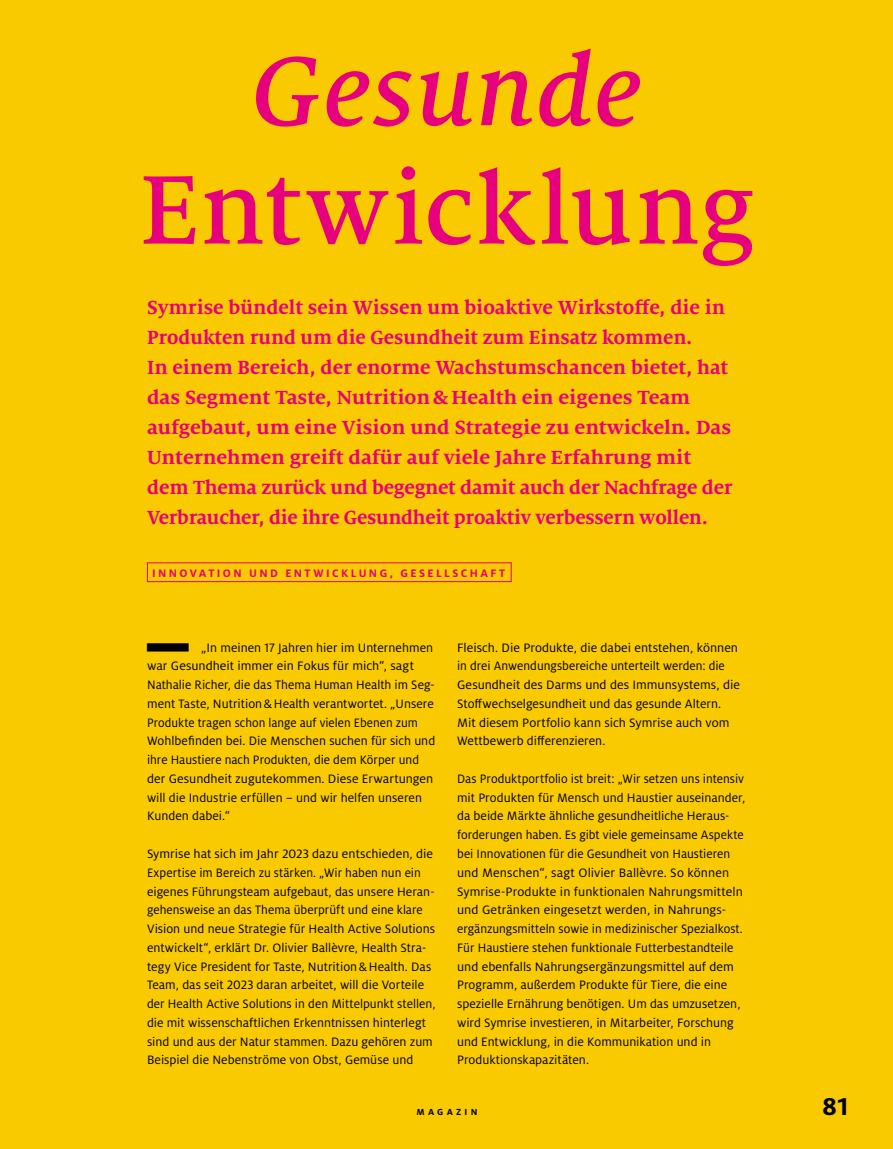
<style>
.page{position:relative;width:893px;height:1149px;background:#fff}
.page>*{position:absolute;margin:0;border:0;box-sizing:border-box;transform-origin:0 0}
.t1{font:500 108px "Milo Serif OT";color:#e6007d}
.t2{font:italic 500 108px "Milo Serif OT";letter-spacing:.01em;color:#e6007d}
.t3{font:700 27px "Milo OT";color:#000}
.t4{font:700 21px/30px "Milo Serif OT";color:#e6007d}
.t5{font:13.5px/18.8px "Milo OT";color:#000}
.t6{font:700 12px "Milo OT";letter-spacing:.2em;color:#e6007d}
.t7{font:700 9.75px "Milo OT";letter-spacing:.33em;color:#000}
</style>
<div class="page">
<div style="left:0;top:0;width:893px;height:1148px;background:#faca00"></div>
<div style="left:147px;top:562px;width:365px;height:20px;border:1px solid #e6007d"></div>
<h1 class="t2" style="left:252px;top:34px;width:391px">Gesunde</h1>
<h1 class="t1" style="left:139px;top:153px;width:616px">Entwicklung</h1>
<p class="t4" style="left:147px;top:292px;width:587px">Symrise bündelt sein Wissen um bioaktive Wirkstoffe, die in Produkten rund um die Gesundheit zum Einsatz kommen.<br>In einem Bereich, der enorme Wachstumschancen bietet, hat das Segment Taste, Nutrition&amp;Health ein eigenes Team aufgebaut, um eine Vision und Strategie zu entwickeln. Das Unternehmen greift dafür auf viele Jahre Erfahrung mit dem Thema zurück und begegnet damit auch der Nachfrage der Verbraucher, die ihre Gesundheit proaktiv verbessern wollen.</p>
<p class="t6" style="left:152px;top:566px;width:355px">INNOVATION UND ENTWICKLUNG, GESELLSCHAFT</p>
<p class="t5" style="left:147px;top:638px;width:290px;text-indent:54px">„In meinen 17 Jahren hier im Unternehmen war Gesundheit immer ein Fokus für mich“, sagt Nathalie Richer, die das Thema Human Health im Seg&shy;ment Taste, Nutrition&amp;Health verantwortet. „Unsere Produkte tragen schon lange auf vielen Ebenen zum Wohlbefinden bei. Die Menschen suchen für sich und ihre Haustiere nach Produkten, die dem Körper und der Gesundheit zugutekommen. Diese Erwartungen will die Industrie erfüllen – und wir helfen unseren Kunden dabei.“</p>
<p class="t5" style="left:147px;top:844px;width:290px">Symrise hat sich im Jahr 2023 dazu entschieden, die Expertise im Bereich zu stärken. „Wir haben nun ein eigenes Führungsteam aufgebaut, das unsere Heran&shy;gehensweise an das Thema überprüft und eine klare Vision und neue Strategie für Health Active Solutions entwickelt“, erklärt Dr. Olivier Ballèvre, Health Stra&shy;tegy Vice President for Taste, Nutrition&amp;Health. Das Team, das seit 2023 daran arbeitet, will die Vorteile der Health Active Solutions in den Mittelpunkt stellen, die mit wissenschaftlichen Erkenntnissen hinterlegt sind und aus der Natur stammen. Dazu gehören zum Beispiel die Nebenströme von Obst, Gemüse und</p>
<p class="t5" style="left:457px;top:638px;width:284px">Fleisch. Die Produkte, die dabei entstehen, können in drei Anwendungsbereiche unterteilt werden: die Gesundheit des Darms und des Immunsystems, die Stoffwechselgesundheit und das gesunde Altern.<br>Mit diesem Portfolio kann sich Symrise auch vom Wettbewerb differenzieren.</p>
<p class="t5" style="left:457px;top:769px;width:290px">Das Produktportfolio ist breit: „Wir setzen uns intensiv mit Produkten für Mensch und Haustier auseinander, da beide Märkte ähnliche gesundheitliche Heraus&shy;forderungen haben. Es gibt viele gemeinsame Aspekte bei Innovationen für die Gesundheit von Haustieren und Menschen“, sagt Olivier Ballèvre. So können Symrise-Produkte in funktionalen Nahrungsmitteln und Getränken eingesetzt werden, in Nahrungs&shy;ergänzungsmitteln sowie in medizinischer Spezialkost.<br>Für Haustiere stehen funktionale Futterbestandteile und ebenfalls Nahrungsergänzungsmittel auf dem Programm, außerdem Produkte für Tiere, die eine spezielle Ernährung benötigen. Um das umzusetzen, wird Symrise investieren, in Mitarbeiter, Forschung und Entwicklung, in die Kommunikation und in Produktionskapazitäten.</p>
<p class="t7" style="left:416px;top:1105px;width:63px">MAGAZIN</p>
<h2 class="t3" style="left:822px;top:1090px;width:29px">81</h2>
</div>
